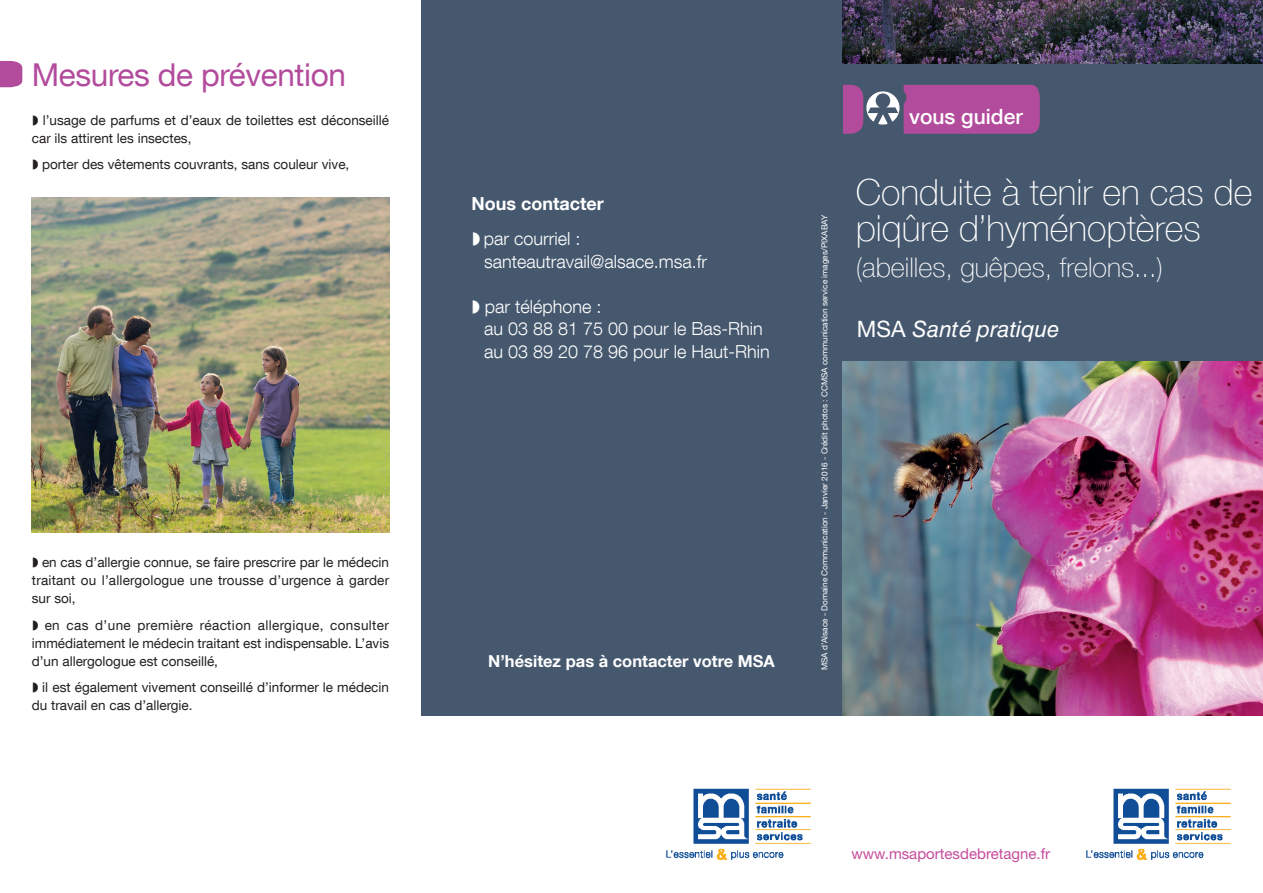
<style>
.page{position:relative;width:1263px;height:893px;background:#fff}
.page>*{position:absolute;margin:0;border:0;box-sizing:border-box;transform-origin:0 0}
.t1{font:100 36px/36px "Helvetica Neue LT Com";color:#fff}
.t2{font:31.5px "Helvetica Neue LT Com";letter-spacing:-.01em;color:#b34b9c}
.t3{font:100 27px "Helvetica Neue LT Com";color:#fff}
.t4{font:italic 22.5px "Helvetica LT Std";color:#fff}
.t5{font:500 21px "Helvetica Neue LT Com";color:#fff}
.t6{font:300 18px/22.5px "Helvetica Neue LT Com";color:#fff}
.t7{font:700 18px "Helvetica Neue LT Com";color:#fff}
.t8{font:700 16.5px "Helvetica Neue LT Com";color:#fff}
.t9{font:15px "Helvetica Neue LT Std";color:#c54c9c}
.t10{font:15px "Helvetica Neue LT Com";color:#b34b9c}
.t11{font:13.5px/18px "Helvetica Neue LT Com";color:#231f20}
.t12{font:8.25px "Helvetica Neue LT Com";color:#fff}
.s1{font-family:"Helvetica Neue LT Com";font-style:normal}
</style>
<div class="page">
<img style="left:666px;top:788px;width:145px;height:73px">
<img style="left:1086px;top:788px;width:145px;height:73px">
<div style="left:837px;top:64px;width:426px;height:303px;background:#46586e"></div>
<div style="left:421px;top:0;width:421px;height:715px;background:#46586e"></div>
<img style="left:842px;top:361px;width:421px;height:354px">
<img style="left:842px;top:0;width:421px;height:64px">
<img style="left:32px;top:197px;width:357px;height:336px">
<svg style="left:843px;top:85px;width:197px;height:49px"></svg>
<svg style="left:0;top:61px;width:22px;height:26px"></svg>
<h2 class="t2" style="left:32px;top:55px;width:315px">Mesures de prévention</h2>
<p class="t11" style="left:32px;top:111px;width:359px;text-indent:11px">l’usage de parfums et d’eaux de toilettes est déconseillé car ils attirent les insectes,</p>
<p class="t11" style="left:42px;top:155px;width:309px">porter des vêtements couvrants, sans couleur vive,</p>
<p class="t11" style="left:32px;top:553px;width:359px;text-align:justify;text-indent:10px">en cas d’allergie connue, se faire prescrire par le médecin traitant ou l’allergologue une trousse d’urgence à garder sur soi,</p>
<p class="t11" style="left:32px;top:615px;width:359px;text-align:justify;text-indent:13px">en cas d’une première réaction allergique, consulter immédiatement le médecin traitant est indispensable. L’avis d’un allergologue est conseillé,</p>
<p class="t11" style="left:32px;top:678px;width:359px;text-indent:10px">il est également vivement conseillé d’informer le médecin du travail en cas d’allergie.</p>
<h3 class="t7" style="left:471px;top:192px;width:134px">Nous contacter</h3>
<h3 class="t6" style="left:484px;top:227px;width:225px">par courriel : santeautravail@alsace.msa.fr</h3>
<h3 class="t6" style="left:484px;top:295px;width:287px">par téléphone :<br>au 03 88 81 75 00 pour le Bas-Rhin au 03 89 20 78 96 pour le Haut-Rhin</h3>
<p class="t8" style="left:488px;top:651px;width:288px">N’hésitez pas à contacter votre MSA</p>
<p class="t12" style="left:819px;top:670px;width:457px;rotate:-90deg">MSA d’Alsace - Domaine Communication - Janvier 2016 - Crédit photos : CCMSA communication service images/PIXABAY</p>
<h3 class="t5" style="left:909px;top:104px;width:115px">vous guider</h3>
<h1 class="t1" style="left:856px;top:174px;width:398px">Conduite à tenir en cas de piqûre d’hyménoptères</h1>
<h3 class="t3" style="left:856px;top:252px;width:309px">(abeilles, guêpes, frelons...)</h3>
<h3 class="t4" style="left:857px;top:316px;width:204px"><span class="s1">MSA</span> Santé pratique</h3>
<p class="t10" style="left:885px;top:844px;width:118px">ww.msa-alsace.fr</p>
<p class="t9" style="left:851px;top:845px;width:200px">www.msaportesdebretagne.fr</p>
</div>
